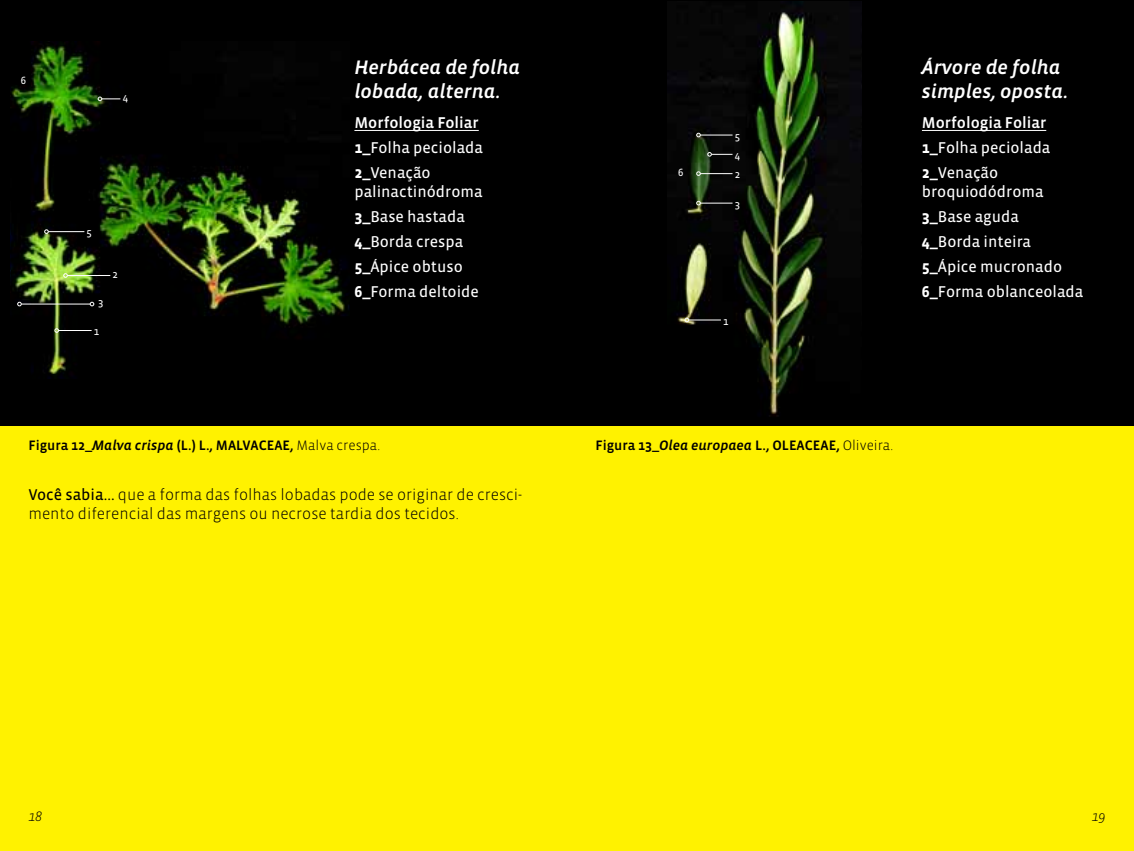
<style>
.page{position:relative;width:1134px;height:851px;background:#fff}
.page>*{position:absolute;margin:0;border:0;box-sizing:border-box;transform-origin:0 0}
.t1{font:italic 500 20px/24px "Vista Sans OT";color:#fff}
.t2{font:16px/24.8px "Vista Sans OT";color:#fff}
.t3{font:300 16px/19.2px "Vista Sans OT";color:#000}
.t4{font:500 14px "Vista Sans OT";color:#000}
.t5{font:italic 300 14px "Vista Sans OT";color:#000}
.t6{font:10.8px/19.2px "Vista Sans OT";color:#fff;text-align:justify}
.s1{font-weight:500}
.s2{font-weight:700}
.s3{font-style:italic}
.s4{font-weight:300}
.s5{font-weight:400}
</style>
<div class="page">
<div style="left:0;top:424px;width:1134px;height:426px;background:#fff200"></div>
<div style="left:0;top:0;width:1134px;height:425px;background:#000"></div>
<img style="left:667px;top:2px;width:195px;height:415px">
<hr style="left:354px;top:130px;width:125px;height:1px;background:#fff">
<hr style="left:922px;top:130px;width:124px;height:1px;background:#fff">
<img style="left:10px;top:41px;width:339px;height:337px">
<hr style="left:689px;top:319px;width:32px;height:1px;background:#fff">
<svg style="left:685px;top:318px;width:4px;height:4px"></svg>
<hr style="left:700px;top:135px;width:32px;height:1px;background:#fff">
<svg style="left:696px;top:133px;width:5px;height:4px"></svg>
<svg style="left:707px;top:152px;width:25px;height:4px"></svg>
<hr style="left:700px;top:173px;width:32px;height:1px;background:#fff">
<svg style="left:696px;top:171px;width:5px;height:5px"></svg>
<hr style="left:700px;top:203px;width:32px;height:1px;background:#fff">
<svg style="left:696px;top:201px;width:5px;height:4px"></svg>
<hr style="left:48px;top:231px;width:36px;height:1px;background:#fff">
<svg style="left:44px;top:229px;width:5px;height:5px"></svg>
<svg style="left:98px;top:97px;width:22px;height:4px"></svg>
<hr style="left:67px;top:275px;width:43px;height:1px;background:#fff">
<svg style="left:63px;top:273px;width:5px;height:5px"></svg>
<hr style="left:58px;top:330px;width:34px;height:1px;background:#fff">
<svg style="left:54px;top:328px;width:5px;height:5px"></svg>
<hr style="left:21px;top:303px;width:69px;height:1px;background:#fff">
<svg style="left:90px;top:302px;width:4px;height:4px"></svg>
<svg style="left:17px;top:302px;width:5px;height:4px"></svg>
<p class="t6" style="left:21px;top:71px;width:7px">6</p>
<p class="t6" style="left:123px;top:88px;width:7px">4</p>
<p class="t6" style="left:87px;top:223px;width:7px">5</p>
<p class="t6" style="left:98px;top:293px;width:7px">3</p>
<p class="t6" style="left:94px;top:322px;width:7px">1</p>
<p class="t6" style="left:113px;top:265px;width:7px">2</p>
<p class="t1" style="left:354px;top:55px;width:167px">Herbácea de folha lobada, alterna.</p>
<p class="t2" style="left:354px;top:111px;width:130px"><span class="s1">Morfologia Foliar<br></span><span class="s2">1_</span>Folha peciolada<br><span class="s2">2_</span>Venação</p>
<p class="t2" style="left:354px;top:180px;width:130px">palinactinódroma<br><span class="s2">3_</span>Base hastada<br><span class="s2">4_</span>Borda crespa<br><span class="s2">5_</span>Ápice obtuso<br><span class="s2">6_</span>Forma deltoide</p>
<p class="t6" style="left:678px;top:163px;width:7px">6</p>
<p class="t6" style="left:735px;top:126px;width:7px">5<br>4<br>2</p>
<p class="t6" style="left:735px;top:195px;width:7px">3</p>
<p class="t6" style="left:723px;top:311px;width:7px">1</p>
<p class="t1" style="left:922px;top:55px;width:148px">Árvore de folha simples, oposta.</p>
<p class="t2" style="left:922px;top:111px;width:130px"><span class="s1">Morfologia Foliar<br></span><span class="s2">1_</span>Folha peciolada<br><span class="s2">2_</span>Venação</p>
<p class="t2" style="left:922px;top:180px;width:163px">broquiodódroma<br><span class="s2">3_</span>Base aguda<br><span class="s2">4_</span>Borda inteira<br><span class="s2">5_</span>Ápice mucronado<br><span class="s2">6_</span>Forma oblanceolada</p>
<p class="t4" style="left:28px;top:438px;width:353px">Figura 12_<span class="s3">Malva crispa</span> (L.) L., MALVACEAE, <span class="s4">Malva crespa.</span></p>
<p class="t4" style="left:595px;top:438px;width:299px">Figura 13_<span class="s3">Olea europaea</span> L., OLEACEAE, <span class="s4">Oliveira.</span></p>
<p class="t3" style="left:28px;top:485px;width:495px"><span class="s5">Você sabia...</span> que a forma das folhas lobadas pode se originar de cresci&shy;mento diferencial das margens ou necrose tardia dos tecidos.</p>
<p class="t5" style="left:28px;top:809px;width:15px">18</p>
<p class="t5" style="left:1092px;top:809px;width:15px">19</p>
</div>
